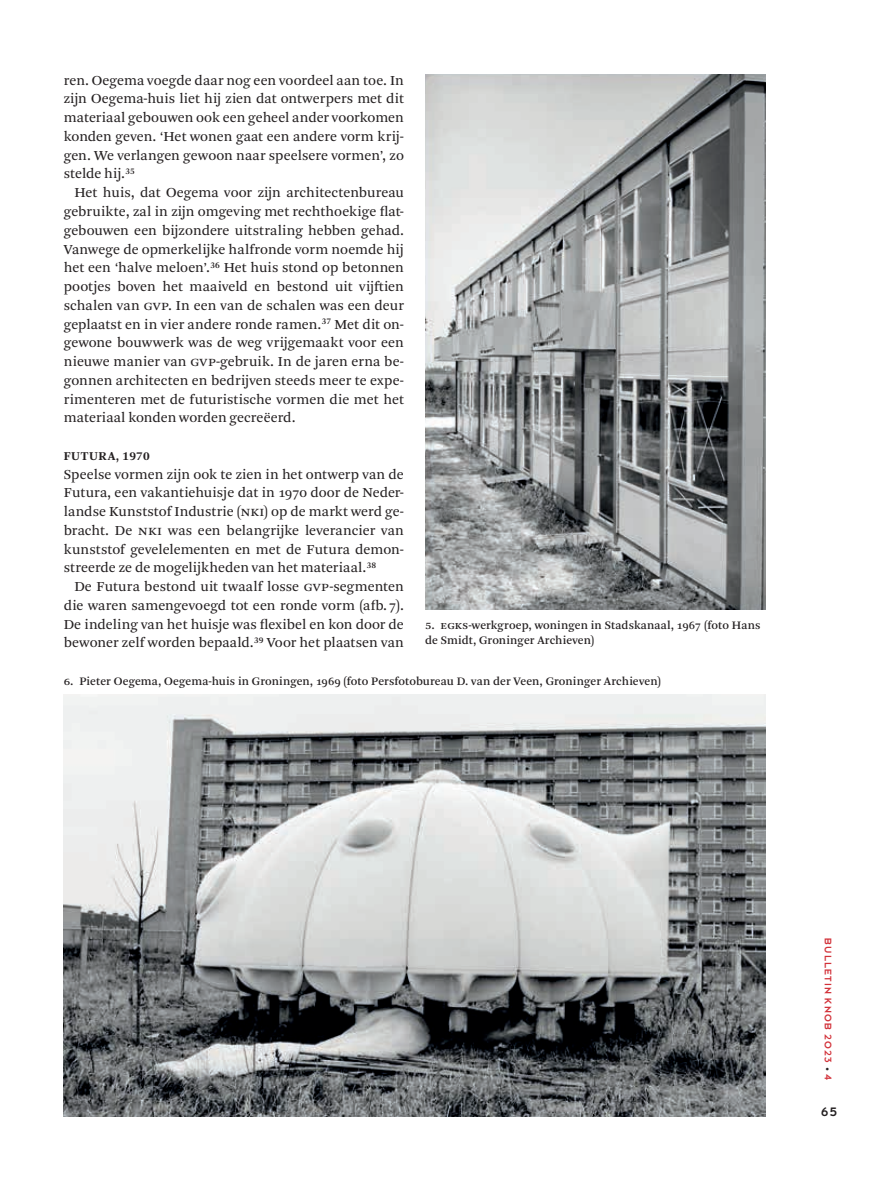
<style>
.page{position:relative;width:893px;height:1191px;background:#fff}
.page>*{position:absolute;margin:0;border:0;box-sizing:border-box;transform-origin:0 0}
.t1{font:14.4px/18.8px "Arnhem Pro Blond";color:#231f20;text-align:justify}
.t2{font:13.5px "Dessau Pro";color:#231f20}
.t3{font:700 12.6px "Arnhem Pro";letter-spacing:.045em;color:#231f20}
.t4{font:12px/15.8px "Arnhem Pro";letter-spacing:.01em;color:#231f20}
.t5{font:10.5px "Dessau Pro";letter-spacing:.11em;color:#d23139}
.s1{font-size:12.3px}
.s2{font-size:8.25px;color:#231f20}
</style>
<div class="page">
<img style="left:425px;top:74px;width:340px;height:536px">
<img style="left:64px;top:694px;width:701px;height:422px">
<p class="t1" style="left:64px;top:71px;width:342px">ren. Oegema voegde daar nog een voordeel aan toe. In zijn Oegema-huis liet hij zien dat ontwerpers met dit materiaal gebouwen ook een geheel ander voorkomen konden geven. ‘Het wonen gaat een andere vorm krij&shy;gen. We verlangen gewoon naar speelsere vormen’, zo stelde hij.<sup>35</sup></p>
<p class="t1" style="left:64px;top:183px;width:342px;text-indent:11px">Het huis, dat Oegema voor zijn architectenbureau gebruikte, zal in zijn omgeving met rechthoekige flat&shy;gebouwen een bijzondere uitstraling hebben gehad.<br>Vanwege de opmerkelijke halfronde vorm noemde hij het een ‘halve meloen’.<sup>36</sup> Het huis stond op betonnen pootjes boven het maaiveld en bestond uit vijftien schalen van gvp. In een van de schalen was een deur geplaatst en in vier andere ronde ramen.<sup>37</sup> Met dit on&shy;gewone bouwwerk was de weg vrijgemaakt voor een nieuwe manier van gvp-gebruik. In de jaren erna be&shy;gonnen architecten en bedrijven steeds meer te expe&shy;rimenteren met de futuristische vormen die met het materiaal konden worden gecreëerd.</p>
<p class="t3" style="left:64px;top:448px;width:87px">FUTURA, 1970</p>
<p class="t1" style="left:64px;top:465px;width:342px">Speelse vormen zijn ook te zien in het ontwerp van de Futura, een vakantiehuisje dat in 1970 door de Neder&shy;landse Kunststof Industrie (NKI) op de markt werd ge&shy;bracht. De NKI was een belangrijke leverancier van kunststof gevelelementen en met de Futura demon&shy;streerde ze de mogelijkheden van het materiaal.<sup>38</sup></p>
<p class="t1" style="left:64px;top:577px;width:342px;text-indent:11px">De Futura bestond uit twaalf losse gvp-segmenten die waren samengevoegd tot een ronde vorm (afb.7).<br>De indeling van het huisje was flexibel en kon door de bewoner zelf worden bepaald.<sup>39</sup> Voor het plaatsen van</p>
<p class="t4" style="left:425px;top:617px;width:337px"><span class="s1">5.</span> EGKS-werkgroep, woningen in Stadskanaal, 1967 (foto Hans de Smidt, Groninger Archieven)</p>
<p class="t4" style="left:64px;top:673px;width:599px"><span class="s1">6.</span> Pieter Oegema, Oegema-huis in Groningen, 1969 (foto Persfotobureau D. van der Veen, Groninger Archieven)</p>
<p class="t5" style="left:833px;top:938px;width:143px;rotate:90deg">BULLETIN KNOB 2023 <span class="s2">•</span> 4</p>
<p class="t2" style="left:821px;top:1105px;width:17px">65</p>
</div>
